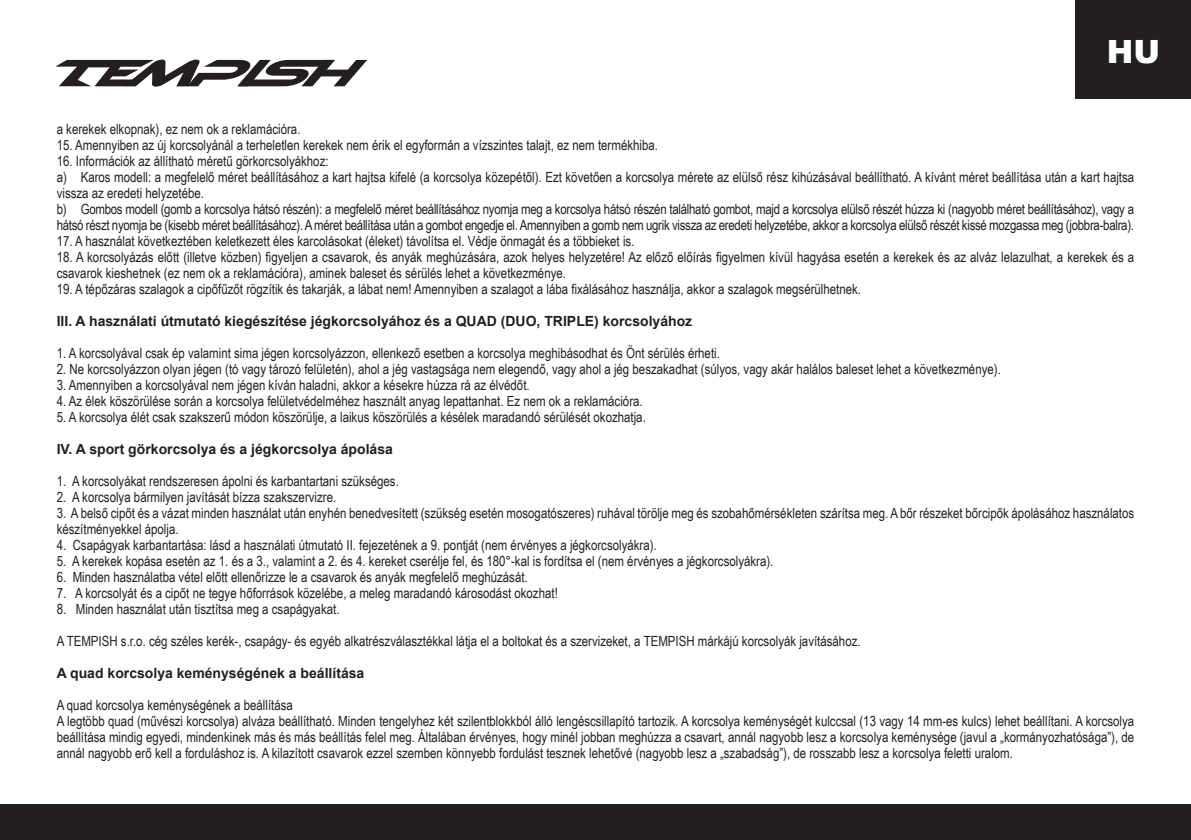
<style>
.page{position:relative;width:1191px;height:840px;background:#fff}
.page>*{position:absolute;margin:0;border:0;box-sizing:border-box;transform-origin:0 0}
.t1{font:900 32px "Arial";color:#fff}
.t2{font:14px/16px "Arial Narrow";color:#231f20}
.t3{font:14px/16px "Arial Narrow";letter-spacing:-.02em;color:#231f20}
.t4{font:700 14px "Arial";color:#231f20}
</style>
<div class="page">
<div style="left:1075px;top:0;width:116px;height:98px;background:#231f20"></div>
<div style="left:0;top:804px;width:1191px;height:35px;background:#231f20"></div>
<svg style="left:55px;top:60px;width:312px;height:27px"></svg>
<h1 class="t1" style="left:1106px;top:28px;width:55px">HU</h1>
<p class="t2" style="left:57px;top:120px;width:245px">a kerekek elkopnak), ez nem ok a reklamációra.</p>
<p class="t2" style="left:57px;top:136px;width:603px">15. Amennyiben az új korcsolyánál a terheletlen kerekek nem érik el egyformán a vízszintes talajt, ez nem termékhiba.</p>
<p class="t3" style="left:57px;top:152px;width:1079px">16. Információk az állítható méretű görkorcsolyákhoz:<br>a) Karos modell: a megfelelő méret beállításához a kart hajtsa kifelé (a korcsolya közepétől). Ezt követően a korcsolya mérete az elülső rész kihúzásával beállítható. A kívánt méret beállítása után a kart hajtsa vissza az eredeti helyzetébe.<br>b) Gombos modell (gomb a korcsolya hátsó részén): a megfelelő méret beállításához nyomja meg a korcsolya hátsó részén található gombot, majd a korcsolya elülső részét húzza ki (nagyobb méret beállításához), vagy a hátsó részt nyomja be (kisebb méret beállításához). A méret beállítása után a gombot engedje el. Amennyiben a gomb nem ugrik vissza az eredeti helyzetébe, akkor a korcsolya elülső részét kissé mozgassa meg (jobbra-balra).</p>
<p class="t2" style="left:57px;top:232px;width:579px">17. A használat következtében keletkezett éles karcolásokat (éleket) távolítsa el. Védje önmagát és a többieket is.</p>
<p class="t2" style="left:57px;top:248px;width:1079px">18. A korcsolyázás előtt (illetve közben) figyeljen a csavarok, és anyák meghúzására, azok helyes helyzetére! Az előző előírás figyelmen kívül hagyása esetén a kerekek és az alváz lelazulhat, a kerekek és a csavarok kieshetnek (ez nem ok a reklamációra), aminek baleset és sérülés lehet a következménye.</p>
<p class="t2" style="left:57px;top:280px;width:806px">19. A tépőzáras szalagok a cipőfűzőt rögzítik és takarják, a lábat nem! Amennyiben a szalagot a lába fixálásához használja, akkor a szalagok megsérülhetnek.</p>
<p class="t4" style="left:57px;top:311px;width:637px">III. A használati útmutató kiegészítése jégkorcsolyához és a QUAD (DUO, TRIPLE) korcsolyához</p>
<p class="t2" style="left:57px;top:344px;width:664px">1. A korcsolyával csak ép valamint sima jégen korcsolyázzon, ellenkező esetben a korcsolya meghibásodhat és Önt sérülés érheti.</p>
<p class="t2" style="left:57px;top:360px;width:945px">2. Ne korcsolyázzon olyan jégen (tó vagy tározó felületén), ahol a jég vastagsága nem elegendő, vagy ahol a jég beszakadhat (súlyos, vagy akár halálos baleset lehet a következménye).</p>
<p class="t2" style="left:57px;top:376px;width:474px">3. Amennyiben a korcsolyával nem jégen kíván haladni, akkor a késekre húzza rá az élvédőt.</p>
<p class="t2" style="left:57px;top:392px;width:587px">4. Az élek köszörülése során a korcsolya felületvédelméhez használt anyag lepattanhat. Ez nem ok a reklamációra.</p>
<p class="t2" style="left:57px;top:408px;width:590px">5. A korcsolya élét csak szakszerű módon köszörülje, a laikus köszörülés a késélek maradandó sérülését okozhatja.</p>
<p class="t4" style="left:57px;top:439px;width:338px">IV. A sport görkorcsolya és a jégkorcsolya ápolása</p>
<p class="t2" style="left:57px;top:472px;width:344px">1. A korcsolyákat rendszeresen ápolni és karbantartani szükséges.</p>
<p class="t2" style="left:57px;top:488px;width:281px">2. A korcsolya bármilyen javítását bízza szakszervizre.</p>
<p class="t2" style="left:57px;top:504px;width:1079px">3. A belső cipőt és a vázat minden használat után enyhén benedvesített (szükség esetén mosogatószeres) ruhával törölje meg és szobahőmérsékleten szárítsa meg. A bőr részeket bőrcipők ápolásához használatos készítményekkel ápolja.</p>
<p class="t2" style="left:57px;top:536px;width:601px">4. Csapágyak karbantartása: lásd a használati útmutató II. fejezetének a 9. pontját (nem érvényes a jégkorcsolyákra).</p>
<p class="t2" style="left:57px;top:552px;width:718px">5. A kerekek kopása esetén az 1. és a 3., valamint a 2. és 4. kereket cserélje fel, és 180°-kal is fordítsa el (nem érvényes a jégkorcsolyákra).</p>
<p class="t2" style="left:57px;top:568px;width:472px">6. Minden használatba vétel előtt ellenőrizze le a csavarok és anyák megfelelő meghúzását.</p>
<p class="t2" style="left:57px;top:584px;width:502px">7. A korcsolyát és a cipőt ne tegye hőforrások közelébe, a meleg maradandó károsodást okozhat!</p>
<p class="t2" style="left:57px;top:600px;width:284px">8. Minden használat után tisztítsa meg a csapágyakat.</p>
<p class="t2" style="left:57px;top:632px;width:805px">A TEMPISH s.r.o. cég széles kerék-, csapágy- és egyéb alkatrészválasztékkal látja el a boltokat és a szervizeket, a TEMPISH márkájú korcsolyák javításához.</p>
<p class="t4" style="left:57px;top:663px;width:309px">A quad korcsolya keménységének a beállítása</p>
<p class="t2" style="left:57px;top:696px;width:1079px">A quad korcsolya keménységének a beállítása<br>A legtöbb quad (művészi korcsolya) alváza beállítható. Minden tengelyhez két szilentblokkból álló lengéscsillapító tartozik. A korcsolya keménységét kulccsal (13 vagy 14 mm-es kulcs) lehet beállítani. A korcsolya beállítása mindig egyedi, mindenkinek más és más beállítás felel meg. Általában érvényes, hogy minél jobban meghúzza a csavart, annál nagyobb lesz a korcsolya keménysége (javul a „kormányozhatósága”), de annál nagyobb erő kell a forduláshoz is. A kilazított csavarok ezzel szemben könnyebb fordulást tesznek lehetővé (nagyobb lesz a „szabadság”), de rosszabb lesz a korcsolya feletti uralom.</p>
</div>
